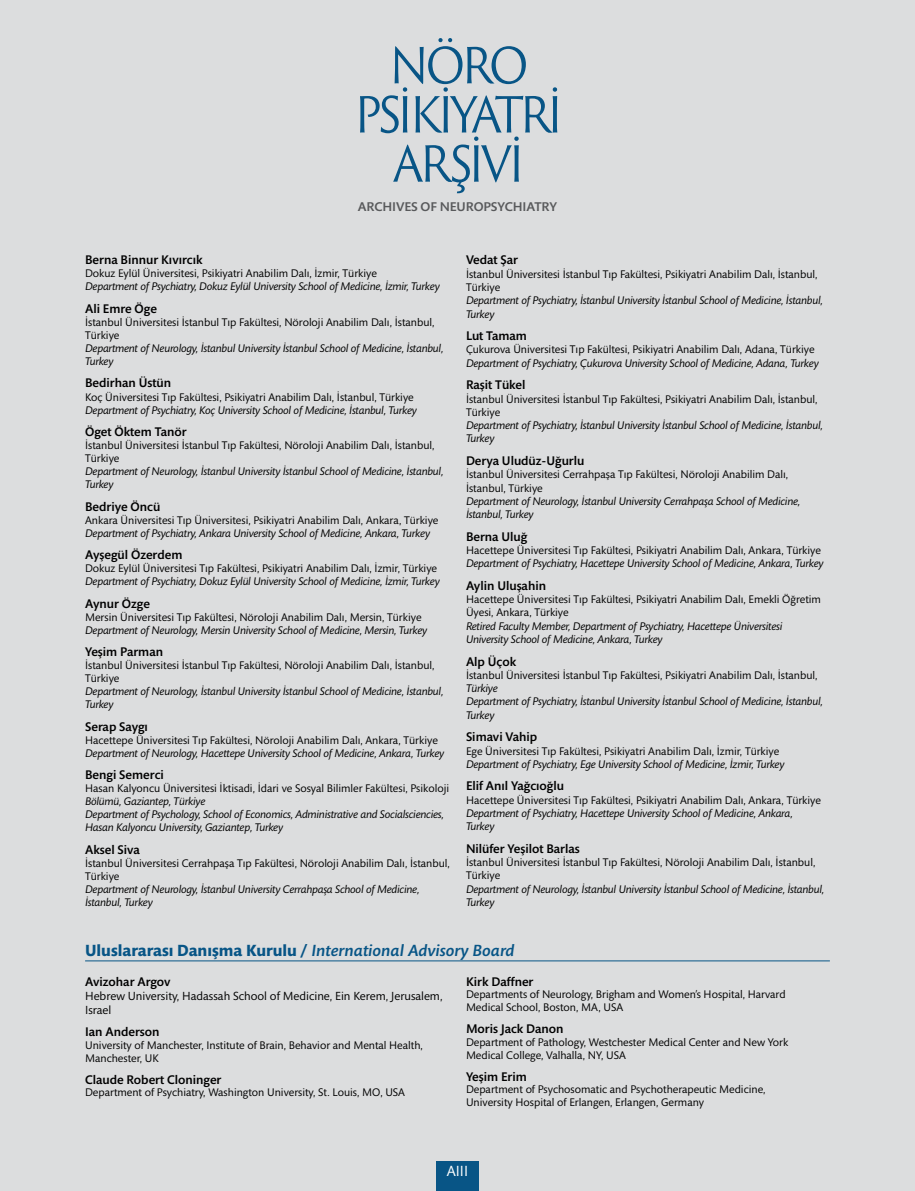
<style>
.page{position:relative;width:915px;height:1191px;background:#fff}
.page>*{position:absolute;margin:0;border:0;box-sizing:border-box;transform-origin:0 0}
.t1{font:700 16.5px "Mundo Sans Std";color:#085586}
.t2{font:15px "Mundo Sans Std";color:#fff}
.t3{font:500 12.9px "Mundo Sans Std";letter-spacing:-.01em;color:#58595b;scale:1.05 1}
.t4{font:500 12.75px "Mundo Sans Std";color:#000}
.t5{font:12px/14.2px "Mundo Sans Std";color:#000}
.t6{font:11.25px/13.4px "Mundo Sans Std";color:#000}
.t7{font:italic 11.25px/13.4px "Mundo Sans Std";letter-spacing:-.02em;color:#000}
.s1{font-weight:500;font-style:italic}
</style>
<div class="page">
<div style="left:0;top:0;width:914px;height:1191px;background:#dcddde"></div>
<div style="left:436px;top:1161px;width:42px;height:30px;background:#085586"></div>
<svg style="left:360px;top:38px;width:197px;height:155px"></svg>
<hr style="left:85px;top:960px;width:744px;height:1px;background:#085586">
<p class="t3" style="left:357px;top:200px;width:191px">ARCHIVES OF NEUROPSYCHIATRY</p>
<p class="t4" style="left:85px;top:253px;width:119px">Berna Binnur Kıvırcık</p>
<p class="t6" style="left:85px;top:267px;width:293px">Dokuz Eylül Üniversitesi, Psikiyatri Anabilim Dalı, İzmir, Türkiye</p>
<p class="t7" style="left:85px;top:280px;width:356px">Department of Psychiatry, Dokuz Eylül University School of Medicine, İzmir, Turkey</p>
<p class="t4" style="left:85px;top:302px;width:73px">Ali Emre Öge</p>
<p class="t6" style="left:85px;top:316px;width:351px">İstanbul Üniversitesi İstanbul Tıp Fakültesi, Nöroloji Anabilim Dalı, İstanbul,<br>Türkiye</p>
<p class="t7" style="left:85px;top:342px;width:359px">Department of Neurology, İstanbul University İstanbul School of Medicine, İstanbul,<br>Turkey</p>
<p class="t4" style="left:85px;top:376px;width:87px">Bedirhan Üstün</p>
<p class="t6" style="left:85px;top:390px;width:330px">Koç Üniversitesi Tıp Fakültesi, Psikiyatri Anabilim Dalı, İstanbul, Türkiye</p>
<p class="t7" style="left:85px;top:403px;width:333px">Department of Psychiatry, Koç University School of Medicine, İstanbul, Turkey</p>
<p class="t4" style="left:85px;top:425px;width:103px">Öget Öktem Tanör</p>
<p class="t6" style="left:85px;top:439px;width:351px">İstanbul Üniversitesi İstanbul Tıp Fakültesi, Nöroloji Anabilim Dalı, İstanbul,<br>Türkiye</p>
<p class="t7" style="left:85px;top:465px;width:359px">Department of Neurology, İstanbul University İstanbul School of Medicine, İstanbul,<br>Turkey</p>
<p class="t4" style="left:85px;top:499px;width:77px">Bedriye Öncü</p>
<p class="t6" style="left:85px;top:513px;width:354px">Ankara Üniversitesi Tıp Üniversitesi, Psikiyatri Anabilim Dalı, Ankara, Türkiye</p>
<p class="t7" style="left:85px;top:526px;width:346px">Department of Psychiatry, Ankara University School of Medicine, Ankara, Turkey</p>
<p class="t4" style="left:85px;top:548px;width:99px">Ayşegül Özerdem</p>
<p class="t6" style="left:85px;top:562px;width:353px">Dokuz Eylül Üniversitesi Tıp Fakültesi, Psikiyatri Anabilim Dalı, İzmir, Türkiye</p>
<p class="t7" style="left:85px;top:575px;width:356px">Department of Psychiatry, Dokuz Eylül University School of Medicine, İzmir, Turkey</p>
<p class="t4" style="left:85px;top:596px;width:66px">Aynur Özge</p>
<p class="t6" style="left:85px;top:610px;width:338px">Mersin Üniversitesi Tıp Fakültesi, Nöroloji Anabilim Dalı, Mersin, Türkiye</p>
<p class="t7" style="left:85px;top:623px;width:343px">Department of Neurology, Mersin University School of Medicine, Mersin, Turkey</p>
<p class="t4" style="left:85px;top:645px;width:79px">Yeşim Parman</p>
<p class="t6" style="left:85px;top:659px;width:351px">İstanbul Üniversitesi İstanbul Tıp Fakültesi, Nöroloji Anabilim Dalı, İstanbul,<br>Türkiye</p>
<p class="t7" style="left:85px;top:685px;width:359px">Department of Neurology, İstanbul University İstanbul School of Medicine, İstanbul,<br>Turkey</p>
<p class="t4" style="left:85px;top:719px;width:64px">Serap Saygı</p>
<p class="t6" style="left:85px;top:733px;width:354px">Hacettepe Üniversitesi Tıp Fakültesi, Nöroloji Anabilim Dalı, Ankara, Türkiye</p>
<p class="t7" style="left:85px;top:746px;width:360px">Department of Neurology, Hacettepe University School of Medicine, Ankara, Turkey</p>
<p class="t4" style="left:85px;top:768px;width:80px">Bengi Semerci</p>
<p class="t6" style="left:85px;top:782px;width:365px">Hasan Kalyoncu Üniversitesi İktisadi, İdari ve Sosyal Bilimler Fakültesi, Psikoloji</p>
<p class="t7" style="left:85px;top:795px;width:360px">Bölümü, Gaziantep, Türkiye<br>Department of Psychology, School of Economics, Administrative and Socialsciencies,<br>Hasan Kalyoncu University, Gaziantep, Turkey</p>
<p class="t4" style="left:85px;top:842px;width:56px">Aksel Siva</p>
<p class="t6" style="left:85px;top:856px;width:366px">İstanbul Üniversitesi Cerrahpaşa Tıp Fakültesi, Nöroloji Anabilim Dalı, İstanbul,<br>Türkiye</p>
<p class="t7" style="left:85px;top:883px;width:335px">Department of Neurology, İstanbul University Cerrahpaşa School of Medicine,<br>İstanbul, Turkey</p>
<p class="t4" style="left:466px;top:253px;width:53px">Vedat Şar</p>
<p class="t6" style="left:466px;top:267px;width:353px">İstanbul Üniversitesi İstanbul Tıp Fakültesi, Psikiyatri Anabilim Dalı, İstanbul,<br>Türkiye</p>
<p class="t7" style="left:466px;top:294px;width:358px">Department of Psychiatry, İstanbul University İstanbul School of Medicine, İstanbul,<br>Turkey</p>
<p class="t4" style="left:466px;top:329px;width:62px">Lut Tamam</p>
<p class="t6" style="left:466px;top:343px;width:350px">Çukurova Üniversitesi Tıp Fakültesi, Psikiyatri Anabilim Dalı, Adana, Türkiye</p>
<p class="t7" style="left:466px;top:356px;width:354px">Department of Psychiatry, Çukurova University School of Medicine, Adana, Turkey</p>
<p class="t4" style="left:466px;top:378px;width:61px">Raşit Tükel</p>
<p class="t6" style="left:466px;top:392px;width:353px">İstanbul Üniversitesi İstanbul Tıp Fakültesi, Psikiyatri Anabilim Dalı, İstanbul,<br>Türkiye</p>
<p class="t7" style="left:466px;top:419px;width:358px">Department of Psychiatry, İstanbul University İstanbul School of Medicine, İstanbul,<br>Turkey</p>
<p class="t4" style="left:466px;top:454px;width:120px">Derya Uludüz-Uğurlu</p>
<p class="t6" style="left:466px;top:468px;width:323px">İstanbul Üniversitesi Cerrahpaşa Tıp Fakültesi, Nöroloji Anabilim Dalı,<br>İstanbul, Türkiye</p>
<p class="t7" style="left:466px;top:494px;width:335px">Department of Neurology, İstanbul University Cerrahpaşa School of Medicine,<br>İstanbul, Turkey</p>
<p class="t4" style="left:466px;top:529px;width:63px">Berna Uluğ</p>
<p class="t6" style="left:466px;top:544px;width:356px">Hacettepe Üniversitesi Tıp Fakültesi, Psikiyatri Anabilim Dalı, Ankara, Türkiye</p>
<p class="t7" style="left:466px;top:557px;width:359px">Department of Psychiatry, Hacettepe University School of Medicine, Ankara, Turkey</p>
<p class="t4" style="left:466px;top:578px;width:82px">Aylin Uluşahin</p>
<p class="t6" style="left:466px;top:593px;width:356px">Hacettepe Üniversitesi Tıp Fakültesi, Psikiyatri Anabilim Dalı, Emekli Öğretim<br>Üyesi, Ankara, Türkiye</p>
<p class="t7" style="left:466px;top:619px;width:318px">Retired Faculty Member, Department of Psychiatry, Hacettepe Üniversitesi<br>University School of Medicine, Ankara, Turkey</p>
<p class="t4" style="left:466px;top:654px;width:52px">Alp Üçok</p>
<p class="t6" style="left:466px;top:668px;width:353px">İstanbul Üniversitesi İstanbul Tıp Fakültesi, Psikiyatri Anabilim Dalı, İstanbul,</p>
<p class="t7" style="left:466px;top:682px;width:358px">Türkiye<br>Department of Psychiatry, İstanbul University İstanbul School of Medicine, İstanbul,<br>Turkey</p>
<p class="t4" style="left:466px;top:730px;width:73px">Simavi Vahip</p>
<p class="t6" style="left:466px;top:744px;width:315px">Ege Üniversitesi Tıp Fakültesi, Psikiyatri Anabilim Dalı, İzmir, Türkiye</p>
<p class="t7" style="left:466px;top:757px;width:320px">Department of Psychiatry, Ege University School of Medicine, İzmir, Turkey</p>
<p class="t4" style="left:466px;top:779px;width:99px">Elif Anıl Yağcıoğlu</p>
<p class="t6" style="left:466px;top:793px;width:356px">Hacettepe Üniversitesi Tıp Fakültesi, Psikiyatri Anabilim Dalı, Ankara, Türkiye</p>
<p class="t7" style="left:466px;top:806px;width:328px">Department of Psychiatry, Hacettepe University School of Medicine, Ankara,<br>Turkey</p>
<p class="t4" style="left:466px;top:841px;width:115px">Nilüfer Yeşilot Barlas</p>
<p class="t6" style="left:466px;top:856px;width:351px">İstanbul Üniversitesi İstanbul Tıp Fakültesi, Nöroloji Anabilim Dalı, İstanbul,<br>Türkiye</p>
<p class="t7" style="left:466px;top:882px;width:359px">Department of Neurology, İstanbul University İstanbul School of Medicine, İstanbul,<br>Turkey</p>
<h1 class="t1" style="left:85px;top:941px;width:430px">Uluslararası Danışma Kurulu / <span class="s1">International Advisory Board</span></h1>
<p class="t4" style="left:85px;top:974px;width:87px">Avizohar Argov</p>
<p class="t5" style="left:85px;top:989px;width:359px">Hebrew University, Hadassah School of Medicine, Ein Kerem, Jerusalem,<br>Israel</p>
<p class="t4" style="left:85px;top:1025px;width:76px">Ian Anderson</p>
<p class="t6" style="left:85px;top:1039px;width:339px;line-height:12.8px">University of Manchester, Institute of Brain, Behavior and Mental Health,<br>Manchester, UK</p>
<p class="t4" style="left:85px;top:1072px;width:138px">Claude Robert Cloninger</p>
<p class="t6" style="left:85px;top:1086px;width:321px">Department of Psychiatry, Washington University, St. Louis, MO, USA</p>
<p class="t4" style="left:466px;top:974px;width:69px">Kirk Daffner</p>
<p class="t6" style="left:466px;top:988px;width:321px;line-height:12.8px">Departments of Neurology, Brigham and Women’s Hospital, Harvard<br>Medical School, Boston, MA, USA</p>
<p class="t4" style="left:466px;top:1022px;width:99px">Moris Jack Danon</p>
<p class="t6" style="left:466px;top:1036px;width:324px;line-height:12.8px">Department of Pathology, Westchester Medical Center and New York<br>Medical College, Valhalla, NY, USA</p>
<p class="t4" style="left:466px;top:1069px;width:62px">Yeşim Erim</p>
<p class="t6" style="left:466px;top:1083px;width:301px;line-height:12.8px">Department of Psychosomatic and Psychotherapeutic Medicine,<br>University Hospital of Erlangen, Erlangen, Germany</p>
<h2 class="t2" style="left:446px;top:1162px;width:23px">AIII</h2>
</div>
